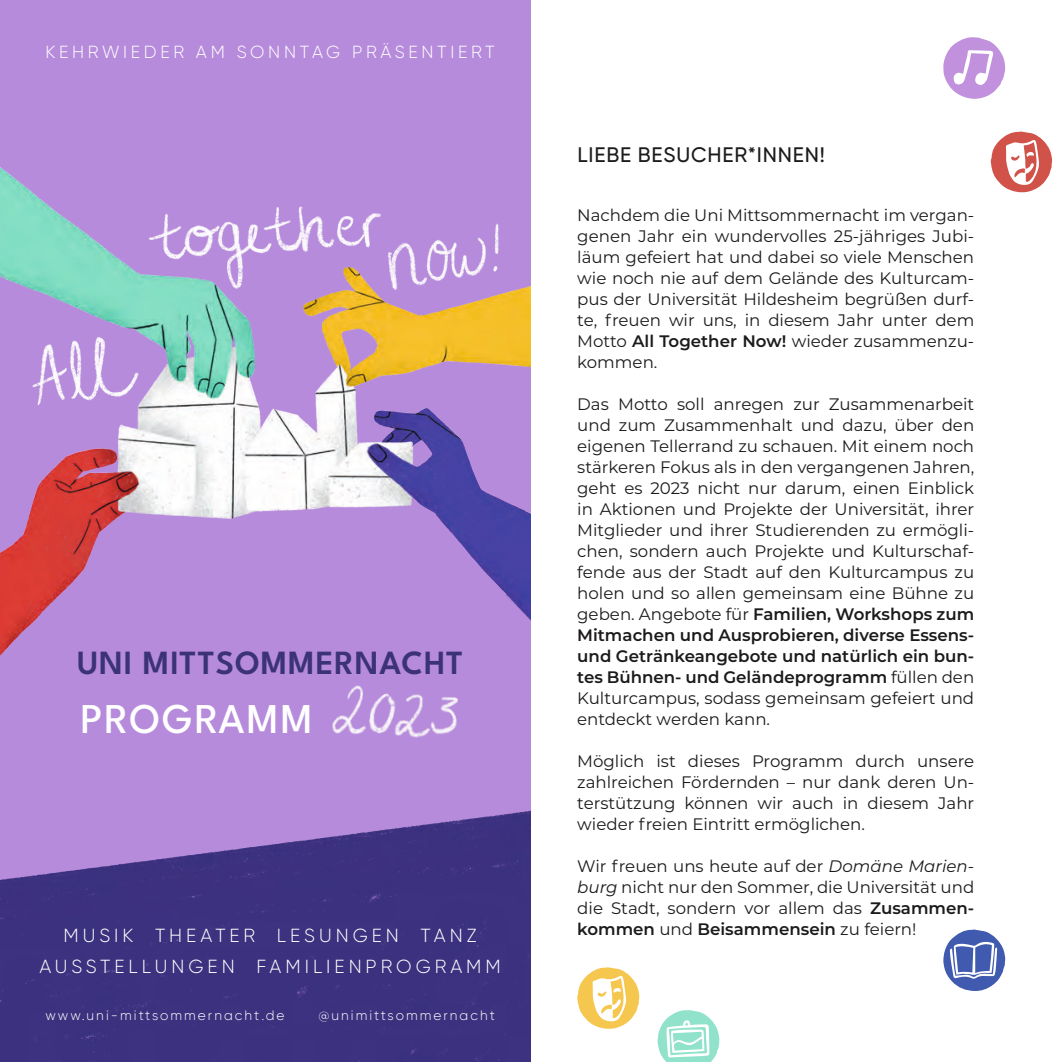
<style>
.page{position:relative;width:1062px;height:1062px;background:#fff}
.page>*{position:absolute;margin:0;border:0;box-sizing:border-box;transform-origin:0 0}
.t1{font:500 42.35px "League Spartan";letter-spacing:.045em;color:#fff}
.t2{font:600 33.77px "League Spartan";letter-spacing:.025em;color:#3b3279}
.Überschriften{font:500 21px "Gilroy";letter-spacing:.04em;color:#1c1a1b}
.t3{font:300 18.9px "Gilroy";letter-spacing:.21em;color:#fff}
.t4{font:300 17.5px "Gilroy";letter-spacing:.21em;color:#fff}
.t5{font:16.62px/21px "Montserrat";color:#1c1a1b;text-align:justify}
.t6{font:300 13.65px "Gilroy";letter-spacing:.15em;color:#fff}
.s1{font-weight:600}
.s2{font-style:italic}
</style>
<div class="page">
<div style="left:0;top:0;width:531px;height:1062px;background:#b68bdb"></div>
<img style="left:0;top:423px;width:531px;height:233px">
<img style="left:0;top:167px;width:531px;height:256px">
<img style="left:0;top:810px;width:531px;height:252px">
<img style="left:332px;top:685px;width:126px;height:53px">
<svg style="left:943px;top:37px;width:62px;height:62px"></svg>
<svg style="left:943px;top:929px;width:62px;height:62px"></svg>
<svg style="left:577px;top:967px;width:62px;height:62px"></svg>
<svg style="left:657px;top:1010px;width:62px;height:52px"></svg>
<svg style="left:990px;top:131px;width:62px;height:61px"></svg>
<p class="t4" style="left:45px;top:42px;width:451px">KEHRWIEDER AM SONNTAG PRÄSENTIERT</p>
<p class="t2" style="left:77px;top:637px;width:387px">UNI MITTSOMMERNACHT</p>
<p class="t1" style="left:80px;top:687px;width:234px">PROGRAMM</p>
<p class="t3" style="left:64px;top:924px;width:414px">MUSIK THEATER LESUNGEN TANZ</p>
<p class="t3" style="left:39px;top:954px;width:463px">AUSSTELLUNGEN FAMILIENPROGRAMM</p>
<p class="t6" style="left:45px;top:1007px;width:241px">www.uni-mittsommernacht.de</p>
<p class="t6" style="left:318px;top:1007px;width:178px">@unimittsommernacht</p>
<p class="Überschriften" style="left:577px;top:142px;width:249px">LIEBE BESUCHER*INNEN!</p>
<p class="t5" style="left:577px;top:204px;width:398px">Nachdem die Uni Mittsommernacht im vergan&shy;genen Jahr ein wundervolles 25-jähriges Jubi&shy;läum gefeiert hat und dabei so viele Menschen wie noch nie auf dem Gelände des Kulturcam&shy;pus der Universität Hildesheim begrüßen durf&shy;te, freuen wir uns, in diesem Jahr unter dem Motto <span class="s1">All Together Now!</span> wieder zusammenzu&shy;kommen.</p>
<p class="t5" style="left:577px;top:393px;width:398px">Das Motto soll anregen zur Zusammenarbeit und zum Zusammenhalt und dazu, über den eigenen Tellerrand zu schauen. Mit einem noch stärkeren Fokus als in den vergangenen Jahren, geht es 2023 nicht nur darum, einen Einblick in Aktionen und Projekte der Universität, ihrer Mitglieder und ihrer Studierenden zu ermögli&shy;chen, sondern auch Projekte und Kulturschaf&shy;fende aus der Stadt auf den Kulturcampus zu holen und so allen gemeinsam eine Bühne zu geben. Angebote für <span class="s1">Familien, Workshops zum Mitmachen und Ausprobieren, diverse Essens&shy;und Getränkeangebote und natürlich ein bun&shy;tes Bühnen- und Geländeprogramm</span> füllen den Kulturcampus, sodass gemeinsam gefeiert und entdeckt werden kann.</p>
<p class="t5" style="left:577px;top:750px;width:398px">Möglich ist dieses Programm durch unsere zahlreichen Fördernden – nur dank deren Un&shy;terstützung können wir auch in diesem Jahr wieder freien Eintritt ermöglichen.</p>
<p class="t5" style="left:577px;top:855px;width:398px">Wir freuen uns heute auf der <span class="s2">Domäne Marien&shy;burg</span> nicht nur den Sommer, die Universität und die Stadt, sondern vor allem das <span class="s1">Zusammen&shy;kommen</span> und <span class="s1">Beisammensein</span> zu feiern!</p>
</div>
